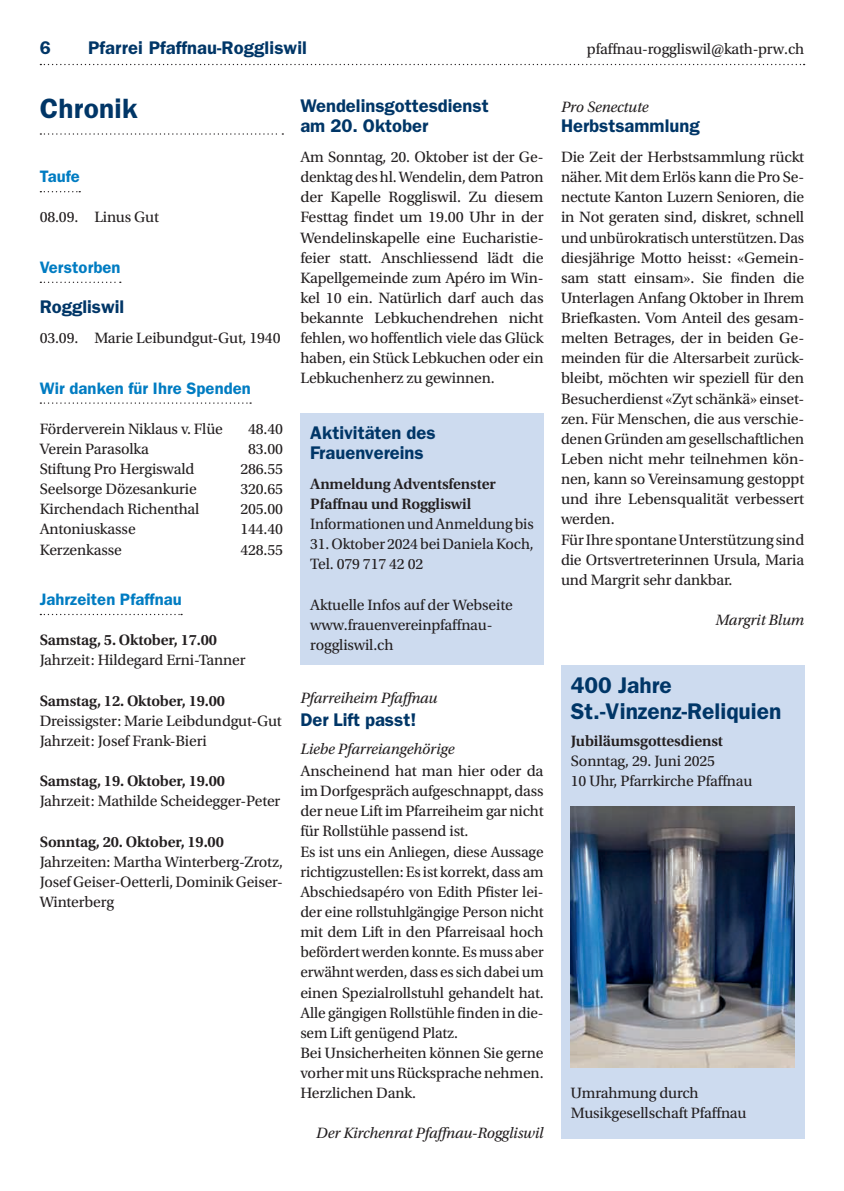
<style>
.page{position:relative;width:844px;height:1191px;background:#fff}
.page>*{position:absolute;margin:0;border:0;box-sizing:border-box;transform-origin:0 0}
.t1{font:600 28px "ITC Franklin Gothic Std";letter-spacing:.01em;color:#003667}
.t2{font:600 22.75px/25.4px "ITC Franklin Gothic Std";color:#003667}
.t3{font:600 18.38px/20.1px "ITC Franklin Gothic Std";color:#003667}
.t4{font:600 16.62px "ITC Franklin Gothic Std";letter-spacing:.005em;color:#007cc2}
.t5{font:15.75px/20.1px "Utopia Std";letter-spacing:-.01em;color:#231f20}
.t6{font:600 15.75px/20.1px "Utopia Std";letter-spacing:-.01em;color:#231f20}
.t7{font:italic 15.75px "Utopia Std";letter-spacing:-.01em;color:#231f20}
</style>
<div class="page">
<svg style="left:40px;top:64px;width:764px;height:1px"></svg>
<svg style="left:40px;top:133px;width:243px;height:2px"></svg>
<svg style="left:40px;top:191px;width:40px;height:1px"></svg>
<svg style="left:40px;top:282px;width:81px;height:1px"></svg>
<svg style="left:40px;top:402px;width:211px;height:2px"></svg>
<svg style="left:40px;top:614px;width:142px;height:1px"></svg>
<div style="left:300px;top:413px;width:243px;height:252px;background:#cddbef"></div>
<div style="left:561px;top:665px;width:243px;height:473px;background:#cddbef"></div>
<img style="left:570px;top:806px;width:224px;height:262px">
<p class="t3" style="left:40px;top:38px;width:13px">6</p>
<p class="t3" style="left:88px;top:38px;width:220px">Pfarrei Pfaffnau-Roggliswil</p>
<p class="t5" style="left:586px;top:39px;width:219px">pfaffnau-roggliswil@kath-prw.ch</p>
<h1 class="t1" style="left:40px;top:92px;width:99px">Chronik</h1>
<p class="t4" style="left:40px;top:167px;width:42px">Taufe</p>
<p class="t5" style="left:40px;top:207px;width:121px">08.09. Linus Gut</p>
<p class="t4" style="left:40px;top:257px;width:82px">Verstorben</p>
<p class="t3" style="left:40px;top:297px;width:86px">Roggliswil</p>
<p class="t5" style="left:40px;top:328px;width:242px">03.09. Marie Leibundgut-Gut, 1940</p>
<p class="t4" style="left:40px;top:378px;width:212px">Wir danken für Ihre Spenden</p>
<p class="t5" style="left:40px;top:419px;width:185px">Förderverein Niklaus v. Flüe</p>
<p class="t5" style="left:248px;top:419px;width:36px">48.40</p>
<p class="t5" style="left:40px;top:439px;width:111px">Verein Parasolka</p>
<p class="t5" style="left:248px;top:439px;width:36px">83.00</p>
<p class="t5" style="left:40px;top:459px;width:156px">Stiftung Pro Hergiswald</p>
<p class="t5" style="left:240px;top:459px;width:44px">286.55</p>
<p class="t5" style="left:40px;top:479px;width:159px">Seelsorge Dözesankurie</p>
<p class="t5" style="left:240px;top:479px;width:44px">320.65</p>
<p class="t5" style="left:40px;top:499px;width:161px">Kirchendach Richenthal</p>
<p class="t5" style="left:240px;top:499px;width:44px">205.00</p>
<p class="t5" style="left:40px;top:519px;width:97px">Antoniuskasse</p>
<p class="t5" style="left:240px;top:519px;width:44px">144.40</p>
<p class="t5" style="left:40px;top:540px;width:84px">Kerzenkasse</p>
<p class="t5" style="left:240px;top:540px;width:44px">428.55</p>
<p class="t4" style="left:40px;top:589px;width:143px">Jahrzeiten Pfaffnau</p>
<p class="t6" style="left:40px;top:630px;width:179px">Samstag, 5. Oktober, 17.00</p>
<p class="t5" style="left:40px;top:650px;width:207px">Jahrzeit: Hildegard Erni-Tanner</p>
<p class="t6" style="left:40px;top:690px;width:187px">Samstag, 12. Oktober, 19.00</p>
<p class="t5" style="left:40px;top:711px;width:243px">Dreissigster: Marie Leibdundgut-Gut<br>Jahrzeit: Josef Frank-Bieri</p>
<p class="t6" style="left:40px;top:771px;width:187px">Samstag, 19. Oktober, 19.00</p>
<p class="t5" style="left:40px;top:791px;width:242px">Jahrzeit: Mathilde Scheidegger-Peter</p>
<p class="t6" style="left:40px;top:831px;width:186px">Sonntag, 20. Oktober, 19.00</p>
<p class="t5" style="left:40px;top:851px;width:245px;text-align:justify">Jahrzeiten: Martha Winterberg-Zrotz, Josef Geiser-Oetterli, Dominik Geiser-Winterberg</p>
<p class="t3" style="left:300px;top:95px;width:190px">Wendelinsgottesdienst am 20. Oktober</p>
<p class="t5" style="left:300px;top:147px;width:245px;text-align:justify">Am Sonntag, 20. Oktober ist der Ge&shy;denktag des hl. Wendelin, dem Patron der Kapelle Roggliswil. Zu diesem Festtag findet um 19.00 Uhr in der Wendelinskapelle eine Eucharistie&shy;feier statt. Anschliessend lädt die Kapellgemeinde zum Apéro im Win&shy;kel 10 ein. Natürlich darf auch das bekannte Lebkuchendrehen nicht fehlen, wo hoffentlich viele das Glück haben, ein Stück Lebkuchen oder ein Lebkuchenherz zu gewinnen.</p>
<p class="t3" style="left:310px;top:422px;width:127px">Aktivitäten des<br>Frauenvereins</p>
<p class="t6" style="left:310px;top:474px;width:187px">Anmeldung Adventsfenster<br>Pfaffnau und Roggliswil</p>
<p class="t5" style="left:310px;top:514px;width:225px">Informationen und Anmeldung bis</p>
<p class="t5" style="left:310px;top:534px;width:225px">31. Oktober 2024 bei Daniela Koch,<br>Tel. 079 717 42 02</p>
<p class="t5" style="left:310px;top:595px;width:204px">Aktuelle Infos auf der Webseite www.frauenvereinpfaffnau&shy;roggliswil.ch</p>
<p class="t7" style="left:300px;top:690px;width:139px">Pfarreiheim Pfaffnau</p>
<p class="t3" style="left:300px;top:709px;width:117px">Der Lift passt!</p>
<p class="t7" style="left:300px;top:740px;width:156px">Liebe Pfarreiangehörige</p>
<p class="t5" style="left:300px;top:761px;width:245px">Anscheinend hat man hier oder da im Dorfgespräch aufgeschnappt, dass der neue Lift im Pfarreiheim gar nicht für Rollstühle passend ist.<br>Es ist uns ein Anliegen, diese Aussage richtigzustellen: Es ist korrekt, dass am Abschiedsapéro von Edith Pfister lei&shy;der eine rollstuhlgängige Person nicht mit dem Lift in den Pfarreisaal hoch befördert werden konnte. Es muss aber erwähnt werden, dass es sich dabei um einen Spezialrollstuhl gehandelt hat.<br>Alle gängigen Rollstühle finden in die&shy;sem Lift genügend Platz.<br>Bei Unsicherheiten können Sie gerne vorher mit uns Rücksprache nehmen.<br>Herzlichen Dank.</p>
<p class="t7" style="left:316px;top:1124px;width:229px">Der Kirchenrat Pfaffnau-Roggliswil</p>
<p class="t7" style="left:561px;top:98px;width:89px">Pro Senectute</p>
<p class="t3" style="left:561px;top:115px;width:140px">Herbstsammlung</p>
<p class="t5" style="left:561px;top:147px;width:245px">Die Zeit der Herbstsammlung rückt näher. Mit dem Erlös kann die Pro Se&shy;nectute Kanton Luzern Senioren, die in Not geraten sind, diskret, schnell und unbürokratisch unterstützen. Das diesjährige Motto heisst: «Gemein&shy;sam statt einsam». Sie finden die Unterlagen Anfang Oktober in Ihrem Briefkasten. Vom Anteil des gesam&shy;melten Betrages, der in beiden Ge&shy;meinden für die Altersarbeit zurück&shy;bleibt, möchten wir speziell für den Besucherdienst «Zyt schänkä» einset&shy;zen. Für Menschen, die aus verschie&shy;denen Gründen am gesellschaftlichen Leben nicht mehr teilnehmen kön&shy;nen, kann so Vereinsamung gestoppt und ihre Lebensqualität verbessert werden.<br>Für Ihre spontane Unterstützung sind die Ortsvertreterinnen Ursula, Maria und Margrit sehr dankbar.</p>
<p class="t7" style="left:715px;top:611px;width:90px">Margrit Blum</p>
<h2 class="t2" style="left:570px;top:673px;width:212px">400 Jahre<br>St.-Vinzenz-Reliquien</h2>
<p class="t6" style="left:570px;top:731px;width:153px">Jubiläumsgottesdienst</p>
<p class="t5" style="left:570px;top:751px;width:183px">Sonntag, 29. Juni 2025<br>10 Uhr, Pfarrkirche Pfaffnau</p>
<p class="t5" style="left:570px;top:1083px;width:177px">Umrahmung durch<br>Musikgesellschaft Pfaffnau</p>
</div>
